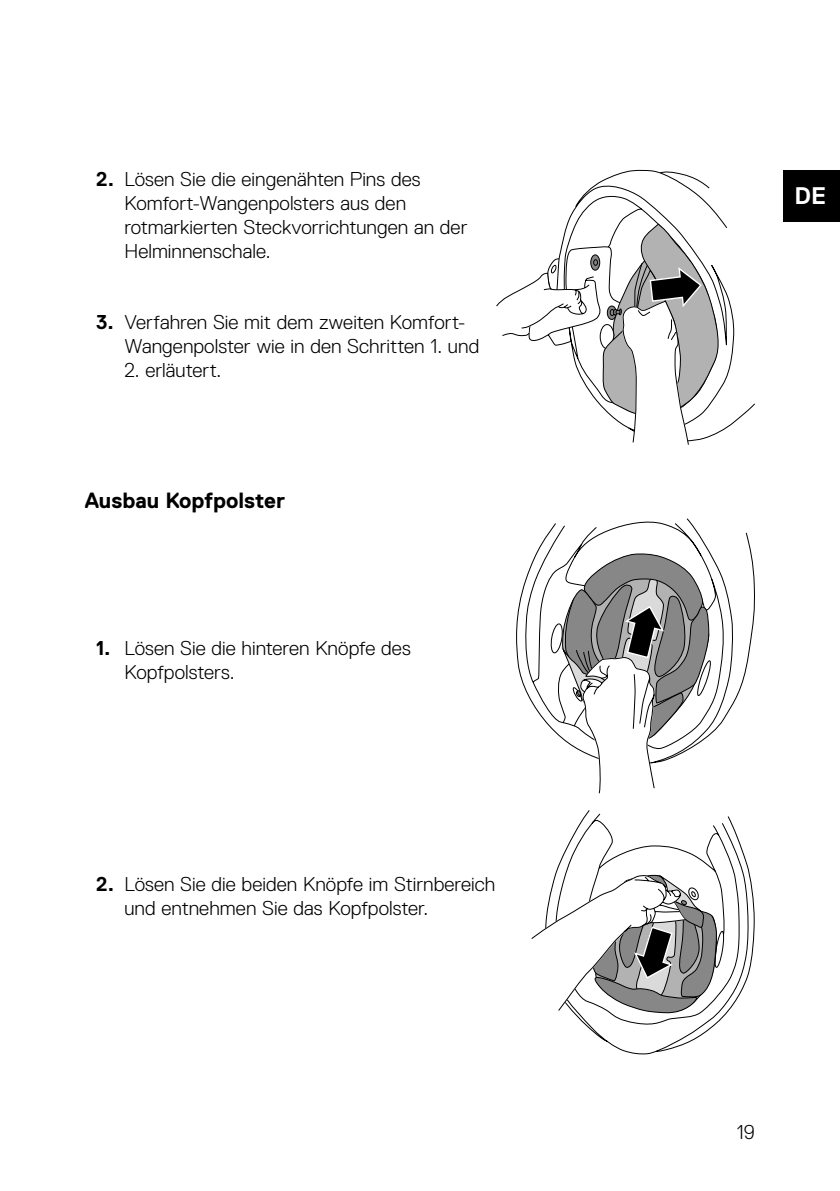
<style>
.page{position:relative;width:840px;height:1191px;background:#fff}
.page>*{position:absolute;margin:0;border:0;box-sizing:border-box;transform-origin:0 0}
.t1{font:700 24px "Replica Pro";color:#fff}
.t2{font:700 22px "Replica Pro";color:#000}
.t3{font:300 20px/24px "Replica Pro";letter-spacing:.005em;color:#000}
.s1{font-weight:700}
</style>
<div class="page">
<div style="left:782px;top:170px;width:57px;height:51px;background:#000"></div>
<svg style="left:637px;top:169px;width:117px;height:263px"></svg>
<svg style="left:496px;top:170px;width:225px;height:275px"></svg>
<svg style="left:555px;top:810px;width:199px;height:245px"></svg>
<svg style="left:531px;top:873px;width:186px;height:140px"></svg>
<svg style="left:516px;top:518px;width:238px;height:220px"></svg>
<svg style="left:561px;top:553px;width:148px;height:241px"></svg>
<p class="t3" style="left:124px;top:167px;width:344px;text-indent:-28px"><span class="s1">2.</span> Lösen Sie die eingenähten Pins des<br>Komfort-Wangenpolsters aus den rotmarkierten Steckvorrichtungen an der<br>Helminnenschale.</p>
<p class="t3" style="left:124px;top:310px;width:356px;text-indent:-28px"><span class="s1">3.</span> Verfahren Sie mit dem zweiten Komfort-<br>Wangenpolster wie in den Schritten 1. und</p>
<p class="t3" style="left:124px;top:358px;width:98px">2. erläutert.</p>
<p class="t2" style="left:85px;top:488px;width:202px">Ausbau Kopfpolster</p>
<p class="t3" style="left:124px;top:636px;width:288px;text-indent:-28px"><span class="s1">1.</span> Lösen Sie die hinteren Knöpfe des<br>Kopfpolsters.</p>
<p class="t3" style="left:124px;top:872px;width:372px;text-indent:-28px"><span class="s1">2.</span> Lösen Sie die beiden Knöpfe im Stirnbereich und entnehmen Sie das Kopfpolster.</p>
<p class="t1" style="left:794px;top:183px;width:33px">DE</p>
<p class="t3" style="left:736px;top:1119px;width:19px">19</p>
</div>
